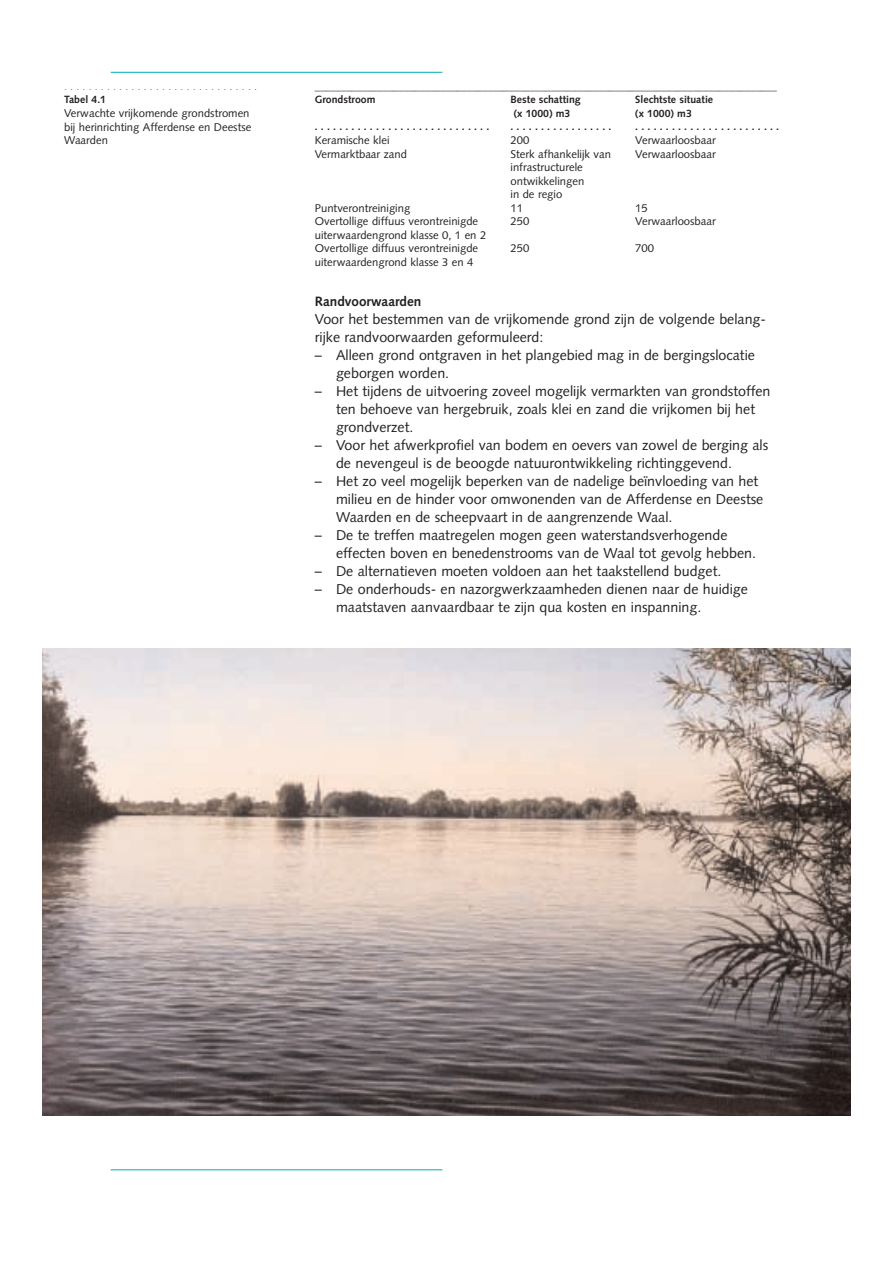
<style>
.page{position:relative;width:893px;height:1263px;background:#fff}
.page>*{position:absolute;margin:0;border:0;box-sizing:border-box;transform-origin:0 0}
.t1{font:14.25px/18px "Syntax";color:#231f20}
.t2{font:700 13.5px "Syntax";color:#231f20}
.t3{font:11.25px/13.5px "Syntax";color:#231f20}
.t4{font:700 10.5px/13.5px "Syntax";color:#231f20}
.t5{font:10.5px "Syntax";color:#00aabc}
</style>
<div class="page">
<hr style="left:111px;top:72px;width:331px;height:1px;background:#00aabc">
<hr style="left:111px;top:1169px;width:331px;height:1px;background:#00aabc">
<img style="left:43px;top:648px;width:807px;height:468px">
<p class="t5" style="left:64px;top:82px;width:194px">. . . . . . . . . . . . . . . . . . . . . . . . . . . . . . . .</p>
<p class="t4" style="left:64px;top:94px;width:43px">Tabel 4.1</p>
<p class="t3" style="left:64px;top:107px;width:189px">Verwachte vrijkomende grondstromen bij herinrichting Afferdense en Deestse<br>Waarden</p>
<p class="t4" style="left:315px;top:81px;width:463px">________________________________________________________________________________________<br>Grondstroom</p>
<p class="t4" style="left:510px;top:94px;width:72px">Beste schatting</p>
<p class="t4" style="left:635px;top:94px;width:79px">Slechtste situatie</p>
<p class="t4" style="left:513px;top:108px;width:58px">(x 1000) m3</p>
<p class="t4" style="left:635px;top:108px;width:58px">(x 1000) m3</p>
<p class="t4" style="left:315px;top:121px;width:176px">. . . . . . . . . . . . . . . . . . . . . . . . . . . . .</p>
<p class="t4" style="left:510px;top:121px;width:102px">. . . . . . . . . . . . . . . . .</p>
<p class="t4" style="left:635px;top:121px;width:145px">. . . . . . . . . . . . . . . . . . . . . . . .</p>
<p class="t3" style="left:315px;top:134px;width:76px">Keramische klei</p>
<p class="t3" style="left:510px;top:134px;width:20px">200</p>
<p class="t3" style="left:635px;top:134px;width:82px">Verwaarloosbaar</p>
<p class="t3" style="left:315px;top:148px;width:94px">Vermarktbaar zand</p>
<p class="t3" style="left:510px;top:148px;width:102px">Sterk afhankelijk van</p>
<p class="t3" style="left:635px;top:148px;width:82px">Verwaarloosbaar</p>
<p class="t3" style="left:510px;top:161px;width:75px">infrastructurele ontwikkelingen in de regio</p>
<p class="t3" style="left:315px;top:202px;width:97px">Puntverontreiniging</p>
<p class="t3" style="left:510px;top:202px;width:14px">11</p>
<p class="t3" style="left:635px;top:202px;width:14px">15</p>
<p class="t3" style="left:315px;top:215px;width:165px">Overtollige diffuus verontreinigde</p>
<p class="t3" style="left:510px;top:215px;width:20px">250</p>
<p class="t3" style="left:635px;top:215px;width:82px">Verwaarloosbaar</p>
<p class="t3" style="left:315px;top:229px;width:173px">uiterwaardengrond klasse 0, 1 en 2<br>Overtollige diffuus verontreinigde</p>
<p class="t3" style="left:510px;top:242px;width:20px">250</p>
<p class="t3" style="left:635px;top:242px;width:20px">700</p>
<p class="t3" style="left:315px;top:256px;width:160px">uiterwaardengrond klasse 3 en 4</p>
<p class="t2" style="left:315px;top:296px;width:108px">Randvoorwaarden</p>
<p class="t1" style="left:315px;top:311px;width:453px">Voor het bestemmen van de vrijkomende grond zijn de volgende belang&shy;rijke randvoorwaarden geformuleerd:</p>
<p class="t1" style="left:336px;top:347px;width:420px;text-indent:-21px">– Alleen grond ontgraven in het plangebied mag in de bergingslocatie geborgen worden.</p>
<p class="t1" style="left:336px;top:383px;width:436px;text-indent:-21px">– Het tijdens de uitvoering zoveel mogelijk vermarkten van grondstoffen ten behoeve van hergebruik, zoals klei en zand die vrijkomen bij het grondverzet.</p>
<p class="t1" style="left:336px;top:437px;width:434px;text-indent:-21px">– Voor het afwerkprofiel van bodem en oevers van zowel de berging als de nevengeul is de beoogde natuurontwikkeling richtinggevend.</p>
<p class="t1" style="left:336px;top:473px;width:429px;text-indent:-21px">– Het zo veel mogelijk beperken van de nadelige beïnvloeding van het milieu en de hinder voor omwonenden van de Afferdense en Deestse<br>Waarden en de scheepvaart in de aangrenzende Waal.</p>
<p class="t1" style="left:336px;top:527px;width:421px;text-indent:-21px">– De te treffen maatregelen mogen geen waterstandsverhogende effecten boven en benedenstrooms van de Waal tot gevolg hebben.</p>
<p class="t1" style="left:315px;top:563px;width:408px">– De alternatieven moeten voldoen aan het taakstellend budget.</p>
<p class="t1" style="left:336px;top:581px;width:413px;text-indent:-21px">– De onderhouds- en nazorgwerkzaamheden dienen naar de huidige maatstaven aanvaardbaar te zijn qua kosten en inspanning.</p>
</div>
